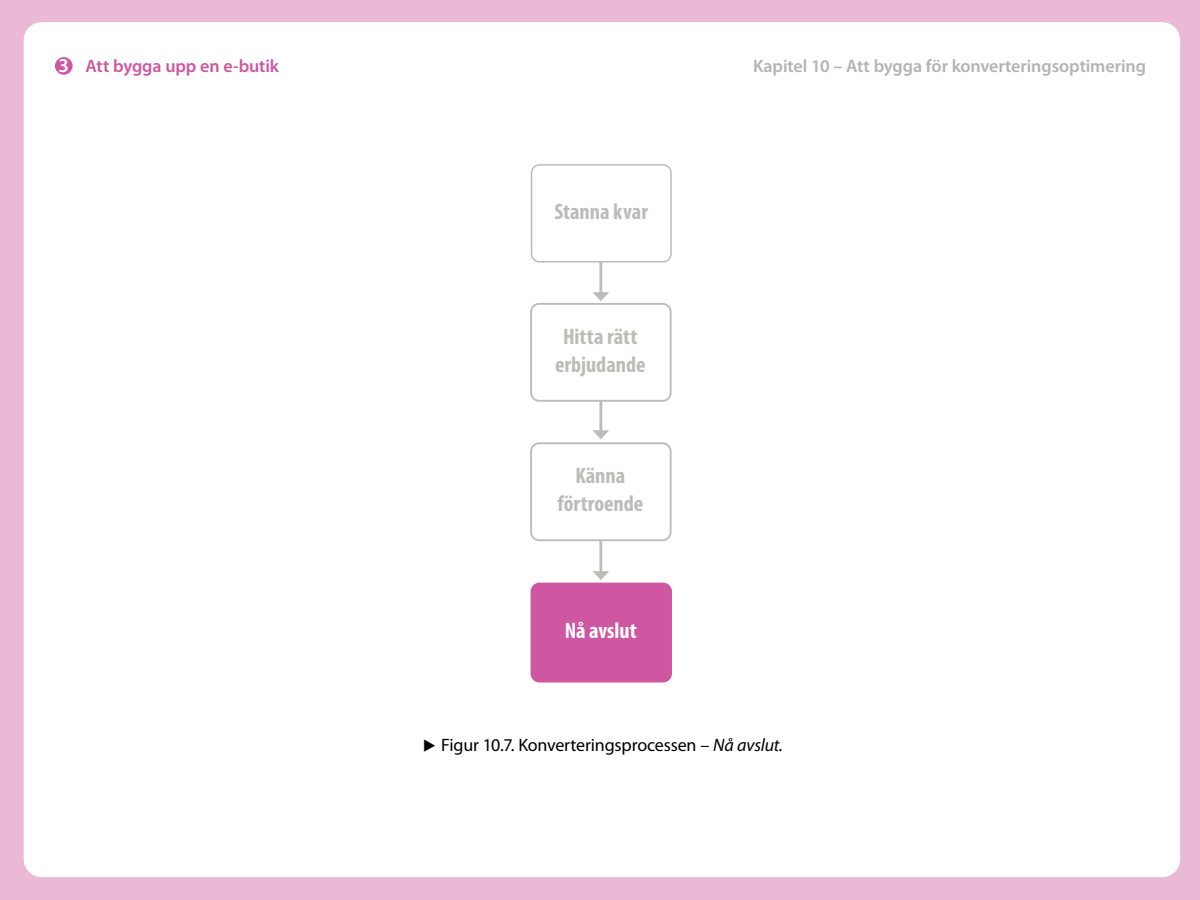
<style>
.page{position:relative;width:1200px;height:900px;background:#e9b9d5}
.page>*{position:absolute;margin:0;border:0;box-sizing:border-box;transform-origin:0 0}
.Ingress{font:700 condensed 22.5px/28.2px "Myriad Pro";color:#bcbdb8;text-align:center}
.Ingress-2{font:700 condensed 22.5px "Myriad Pro";color:#fff}
.Bröd{font:600 19.65px "Myriad Pro";color:#fff}
.Sammanfattning{font:600 18px "Myriad Pro";letter-spacing:-.005em;color:#b3b3b3}
.Faktatext{font:18px "Myriad Pro";letter-spacing:-.01em;color:#000}
.Sammanfattning-2{font:600 18px "Myriad Pro";letter-spacing:-.005em;color:#cf56a0}
.s1{font-family:"European Pi Three";font-size:15.75px}
.s2{font-style:italic}
</style>
<div class="page">
<div style="left:24px;top:22px;width:1156px;height:855px;background:#fff;border-radius:18px"></div>
<div style="left:54px;top:57px;width:19px;height:18px;background:#cf56a0;border-radius:50%"></div>
<div style="left:54px;top:56px;width:20px;height:20px;border:1px solid #fff;border-radius:50%"></div>
<hr style="left:599px;top:389px;width:3px;height:44px;background:#bcbdb8">
<svg style="left:592px;top:430px;width:17px;height:9px"></svg>
<hr style="left:599px;top:230px;width:3px;height:65px;background:#bcbdb8">
<svg style="left:592px;top:292px;width:17px;height:9px"></svg>
<div style="left:531px;top:304px;width:140px;height:97px;background:#fff;border-radius:8px"></div>
<div style="left:530px;top:303px;width:142px;height:99px;border:2px solid #bcbdb8;border-radius:8px"></div>
<hr style="left:599px;top:493px;width:3px;height:81px;background:#bcbdb8">
<svg style="left:592px;top:571px;width:17px;height:9px"></svg>
<div style="left:531px;top:443px;width:140px;height:97px;background:#fff;border-radius:8px"></div>
<div style="left:530px;top:442px;width:142px;height:99px;border:2px solid #bcbdb8;border-radius:8px"></div>
<div style="left:532px;top:584px;width:139px;height:98px;background:#cf56a0;border-radius:8px"></div>
<div style="left:531px;top:583px;width:141px;height:100px;border:2px solid #cf56a0;border-radius:8px"></div>
<div style="left:532px;top:165px;width:139px;height:97px;background:#fff;border-radius:8px"></div>
<div style="left:531px;top:164px;width:141px;height:99px;border:2px solid #bcbdb8;border-radius:8px"></div>
<p class="Bröd" style="left:58px;top:55px;width:12px">3</p>
<p class="Sammanfattning-2" style="left:86px;top:56px;width:195px">Att bygga upp en e-butik</p>
<p class="Ingress" style="left:555px;top:198px;width:95px">Stanna kvar</p>
<p class="Ingress" style="left:555px;top:323px;width:92px">Hitta rätt erbjudande</p>
<p class="Ingress" style="left:557px;top:462px;width:87px">Känna förtroende</p>
<p class="Ingress-2" style="left:565px;top:618px;width:74px">Nå avslut</p>
<p class="Sammanfattning" style="left:753px;top:56px;width:394px">Kapitel 10 – Att bygga för konverteringsoptimering</p>
<p class="Faktatext" style="left:423px;top:735px;width:361px"><span class="s1">E</span> Figur 10.7. Konverteringsprocessen – <span class="s2">Nå avslut.</span></p>
</div>
